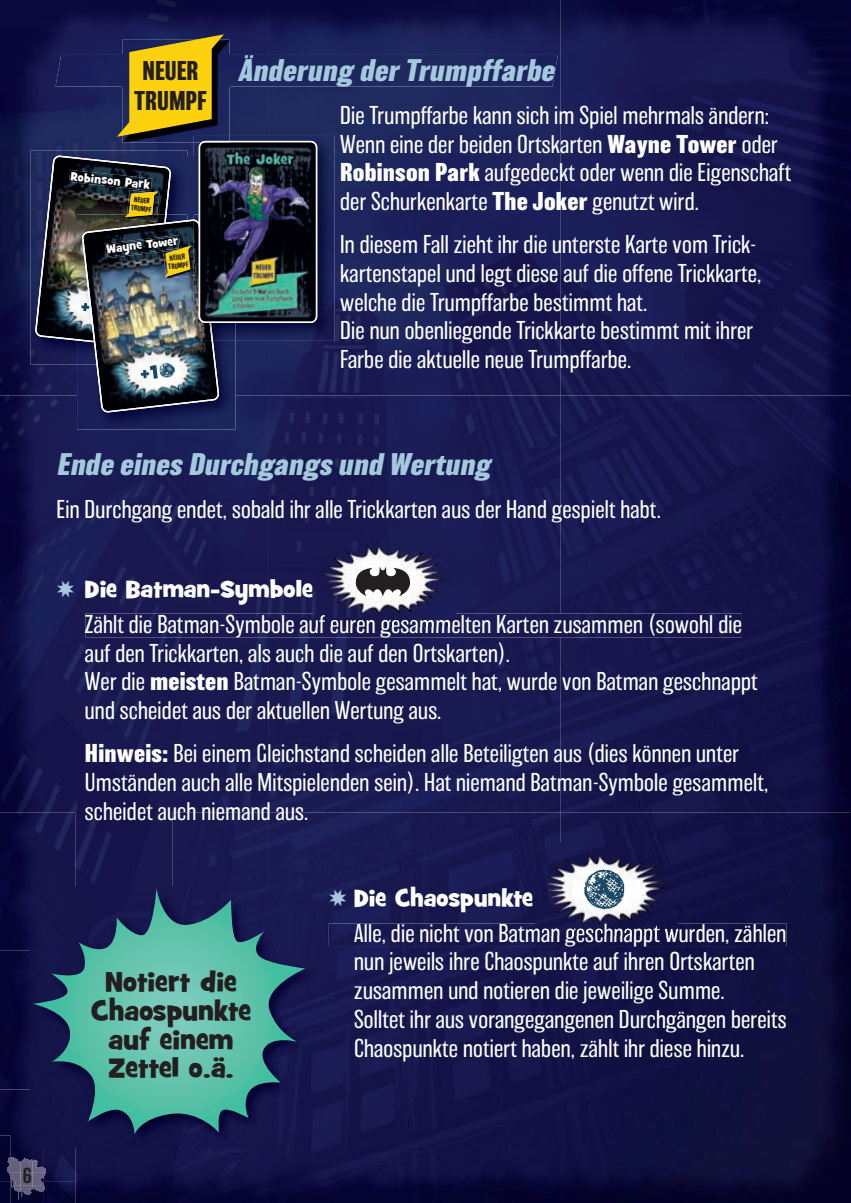
<style>
.page{position:relative;width:851px;height:1203px;background:#fff}
.page>*{position:absolute;margin:0;border:0;box-sizing:border-box;transform-origin:0 0}
.t1{font:italic 800 28.75px "Balboa";color:#a4c8dd}
.t2{font:27.5px/28.8px "Grilled Cheese BTN";letter-spacing:.01em;color:#231f20;text-align:center}
.t3{font:700 25px/30px "Balboa";color:#231f20;text-align:center}
.t4{font:200 23.75px/28.8px "Balboa";letter-spacing:.01em;color:#fff}
.t5{font:23.75px "Grilled Cheese BTN";letter-spacing:.01em;color:#fff}
.t6{font:500 20px "Balboa";color:#231f20}
.t7{font:12px "Grilled Cheese BTN";color:#fff}
.t8{font:700 7px/8.5px "Balboa";color:#231f20;text-align:center}
.s1{font-weight:800}
.s2{color:#a4c8dd}
</style>
<div class="page">
<img style="left:0;top:0;width:501px;height:157px">
<img style="left:501px;top:0;width:349px;height:395px">
<img style="left:0;top:157px;width:30px;height:183px">
<div style="left:328px;top:426px;width:173px;height:386px;background:#191951"></div>
<img style="left:589px;top:395px;width:261px;height:807px">
<img style="left:328px;top:157px;width:261px;height:269px">
<img style="left:0;top:340px;width:328px;height:620px">
<img style="left:501px;top:424px;width:88px;height:778px">
<img style="left:327px;top:812px;width:175px;height:390px">
<img style="left:0;top:960px;width:44px;height:242px">
<img style="left:240px;top:960px;width:88px;height:242px">
<img style="left:75px;top:1146px;width:165px;height:56px">
<div style="left:317px;top:55px;width:241px;height:31px;background:#1d275d"></div>
<img style="left:85px;top:613px;width:657px;height:24px">
<img style="left:329px;top:923px;width:457px;height:22px">
<img style="left:850px;top:3px;width:1px;height:1199px">
<img style="left:30px;top:886px;width:288px;height:260px">
<svg style="left:33px;top:888px;width:272px;height:246px"></svg>
<img style="left:30px;top:151px;width:5px;height:213px">
<img style="left:77px;top:413px;width:158px;height:16px">
<img style="left:317px;top:136px;width:17px;height:204px">
<img style="left:313px;top:532px;width:143px;height:81px">
<img style="left:313px;top:613px;width:143px;height:13px">
<svg style="left:356px;top:566px;width:54px;height:30px"></svg>
<img style="left:535px;top:841px;width:142px;height:82px">
<img style="left:535px;top:923px;width:142px;height:12px">
<img style="left:584px;top:868px;width:41px;height:40px">
<svg style="left:7px;top:1156px;width:40px;height:39px"></svg>
<img style="left:35px;top:34px;width:282px;height:379px">
<p class="t3" style="left:134px;top:56px;width:74px">NEUER<br>TRUMPF</p>
<p class="t7" style="left:72px;top:168px;width:81px;rotate:6deg">Robinson Park</p>
<p class="t8" style="left:132px;top:195px;width:22px;rotate:6deg">NEUER<br>TRUMPF</p>
<p class="t7" style="left:106px;top:241px;width:73px;rotate:-6deg">Wayne Tower</p>
<p class="t8" style="left:167px;top:254px;width:22px;rotate:-7deg">NEUER<br>TRUMPF</p>
<p class="t1" style="left:238px;top:54px;width:323px">Änderung der Trumpffarbe</p>
<p class="t4" style="left:340px;top:101px;width:453px">Die Trumpffarbe kann sich im Spiel mehrmals ändern:<br>Wenn eine der beiden Ortskarten <span class="s1">Wayne Tower</span> oder <span class="s1">Robinson Park</span> aufgedeckt oder wenn die Eigenschaft der Schurkenkarte <span class="s1">The Joker</span> genutzt wird.</p>
<p class="t4" style="left:340px;top:230px;width:422px">In diesem Fall zieht ihr die unterste Karte vom Trick&shy;kartenstapel und legt diese auf die offene Trickkarte, welche die Trumpffarbe bestimmt hat.<br>Die nun obenliegende Trickkarte bestimmt mit ihrer Farbe die aktuelle neue Trumpffarbe.</p>
<p class="t1" style="left:57px;top:448px;width:441px">Ende eines Durchgangs und Wertung</p>
<p class="t4" style="left:57px;top:495px;width:606px">Ein Durchgang endet, sobald ihr alle Trickkarten aus der Hand gespielt habt.</p>
<p class="t5" style="left:57px;top:573px;width:258px"><span class="s2">✸</span> Die Batman-Symbole</p>
<p class="t4" style="left:85px;top:610px;width:674px">Zählt die Batman-Symbole auf euren gesammelten Karten zusammen (sowohl die auf den Trickkarten, als auch die auf den Ortskarten).<br>Wer die <span class="s1">meisten</span> Batman-Symbole gesammelt hat, wurde von Batman geschnappt und scheidet aus der aktuellen Wertung aus.</p>
<p class="t4" style="left:85px;top:739px;width:685px"><span class="s1">Hinweis:</span> Bei einem Gleichstand scheiden alle Beteiligten aus (dies können unter<br>Umständen auch alle Mitspielenden sein). Hat niemand Batman-Symbole gesammelt, scheidet auch niemand aus.</p>
<p class="t2" style="left:91px;top:968px;width:161px">Notiert die<br>Chaospunkte auf einem<br>Zettel o.ä.</p>
<p class="t5" style="left:329px;top:881px;width:206px"><span class="s2">✸</span> Die Chaospunkte</p>
<p class="t4" style="left:354px;top:918px;width:434px">Alle, die nicht von Batman geschnappt wurden, zählen nun jeweils ihre Chaospunkte auf ihren Ortskarten zusammen und notieren die jeweilige Summe.<br>Solltet ihr aus voran gegangenen Durchgängen bereits Chaospunkte notiert haben, zählt ihr diese hinzu.</p>
<p class="t6" style="left:23px;top:1164px;width:11px">6</p>
</div>
